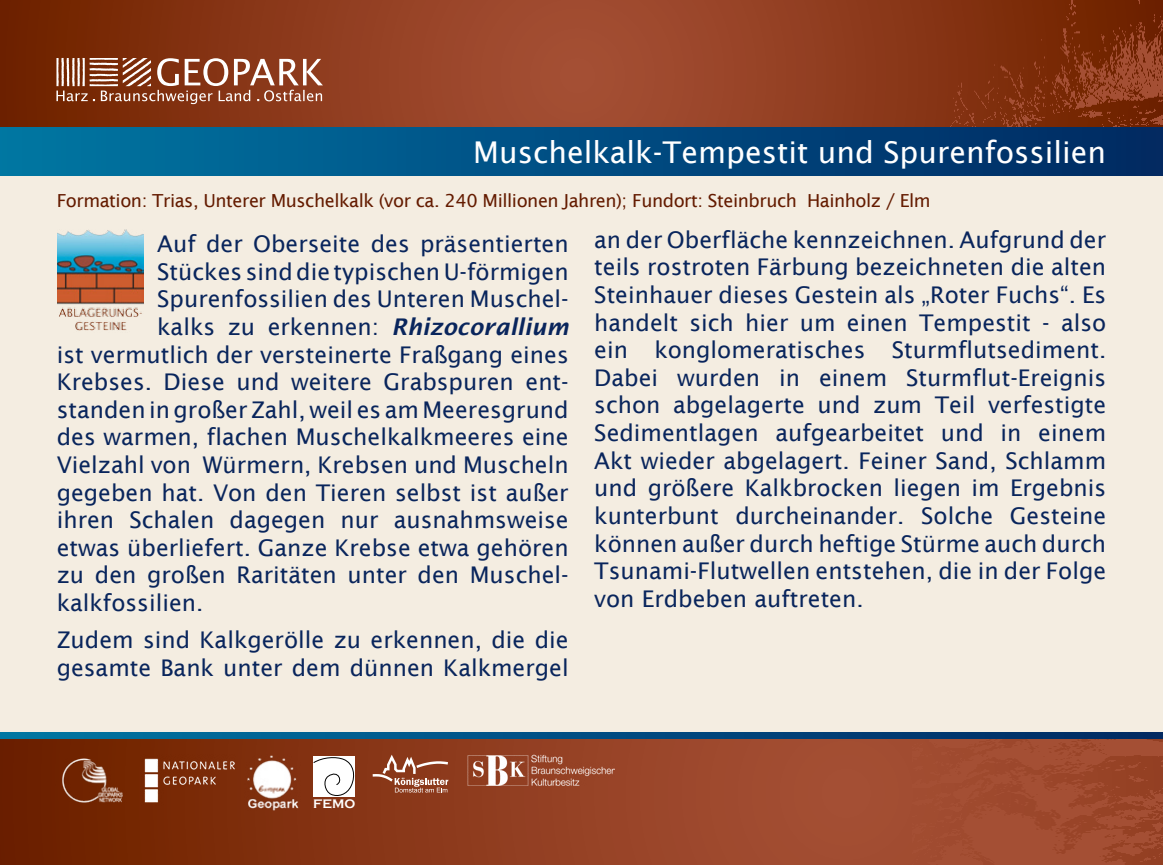
<style>
.page{position:relative;width:1163px;height:865px;background:#fff}
.page>*{position:absolute;margin:0;border:0;box-sizing:border-box;transform-origin:0 0}
.t1{font:30px "Lucida Sans";color:#fff}
.t2{font:23px/27.6px "Lucida Sans";color:#09255c}
.t3{font:18px "Lucida Sans";letter-spacing:-.025em;color:#641b00}
.t4{font:700 12.7px "Copperplate Gothic";color:#fff}
.s1{font-weight:600;font-style:italic}
</style>
<div class="page">
<div style="left:0;top:122px;width:1162px;height:743px;background:#f4ede1"></div>
<svg style="left:0;top:0;width:1162px;height:128px"></svg>
<img style="left:944px;top:0;width:218px;height:126px">
<svg style="left:0;top:738px;width:912px;height:127px"></svg>
<svg style="left:56px;top:58px;width:267px;height:46px"></svg>
<div style="left:0;top:128px;width:1162px;height:47px;background:linear-gradient(to right,#0076a3,#002862)"></div>
<img style="left:912px;top:738px;width:250px;height:127px">
<svg style="left:0;top:732px;width:1162px;height:6px"></svg>
<img style="left:58px;top:230px;width:85px;height:101px">
<svg style="left:313px;top:755px;width:43px;height:42px"></svg>
<svg style="left:371px;top:754px;width:78px;height:38px"></svg>
<img style="left:467px;top:754px;width:147px;height:31px">
<img style="left:56px;top:758px;width:71px;height:50px">
<img style="left:140px;top:754px;width:98px;height:52px">
<img style="left:245px;top:754px;width:56px;height:58px">
<h1 class="t1" style="left:473px;top:135px;width:634px">Muschelkalk-Tempestit und Spurenfossilien</h1>
<p class="t3" style="left:57px;top:190px;width:875px">Formation: Trias, Unterer Muschelkalk (vor ca. 240 Millionen Jahren); Fundort: Steinbruch Hainholz / Elm</p>
<p class="t2" style="left:157px;top:230px;width:413px">Auf der Oberseite des präsentierten</p>
<p class="t2" style="left:157px;top:258px;width:413px">Stückes sind die typischen U-förmigen</p>
<p class="t2" style="left:157px;top:285px;width:413px">Spurenfossilien des Unteren Muschel-</p>
<p class="t2" style="left:157px;top:313px;width:413px">kalks zu erkennen: <span class="s1">Rhizocorallium</span></p>
<p class="t2" style="left:57px;top:340px;width:513px">ist vermutlich der versteinerte Fraßgang eines</p>
<p class="t2" style="left:57px;top:368px;width:513px">Krebses. Diese und weitere Grabspuren ent-</p>
<p class="t2" style="left:57px;top:396px;width:513px">standen in großer Zahl, weil es am Meeresgrund</p>
<p class="t2" style="left:57px;top:423px;width:513px">des warmen, flachen Muschelkalkmeeres eine</p>
<p class="t2" style="left:57px;top:451px;width:513px">Vielzahl von Würmern, Krebsen und Muscheln</p>
<p class="t2" style="left:57px;top:478px;width:513px">gegeben hat. Von den Tieren selbst ist außer</p>
<p class="t2" style="left:57px;top:506px;width:513px">ihren Schalen dagegen nur ausnahmsweise</p>
<p class="t2" style="left:57px;top:534px;width:513px">etwas überliefert. Ganze Krebse etwa gehören</p>
<p class="t2" style="left:57px;top:561px;width:513px">zu den großen Raritäten unter den Muschel-</p>
<p class="t2" style="left:57px;top:589px;width:148px">kalkfossilien.</p>
<p class="t2" style="left:57px;top:626px;width:513px">Zudem sind Kalkgerölle zu erkennen, die die gesamte Bank unter dem dünnen Kalkmergel</p>
<p class="t2" style="left:594px;top:226px;width:513px;text-align:justify">an der Oberfläche kennzeichnen. Aufgrund der teils rostroten Färbung bezeichneten die alten Steinhauer dieses Gestein als „Roter Fuchs“. Es handelt sich hier um einen Tempestit - also ein konglomeratisches Sturmflutsediment.<br>Dabei wurden in einem Sturmflut-Ereignis schon abgelagerte und zum Teil verfestigte Sedimentlagen aufgearbeitet und in einem Akt wieder abgelagert. Feiner Sand, Schlamm und größere Kalkbrocken liegen im Ergebnis kunterbunt durcheinander. Solche Gesteine können außer durch heftige Stürme auch durch Tsunami-Flutwellen entstehen, die in der Folge von Erdbeben auftreten.</p>
<p class="t4" style="left:313px;top:797px;width:44px">FEMO</p>
</div>
